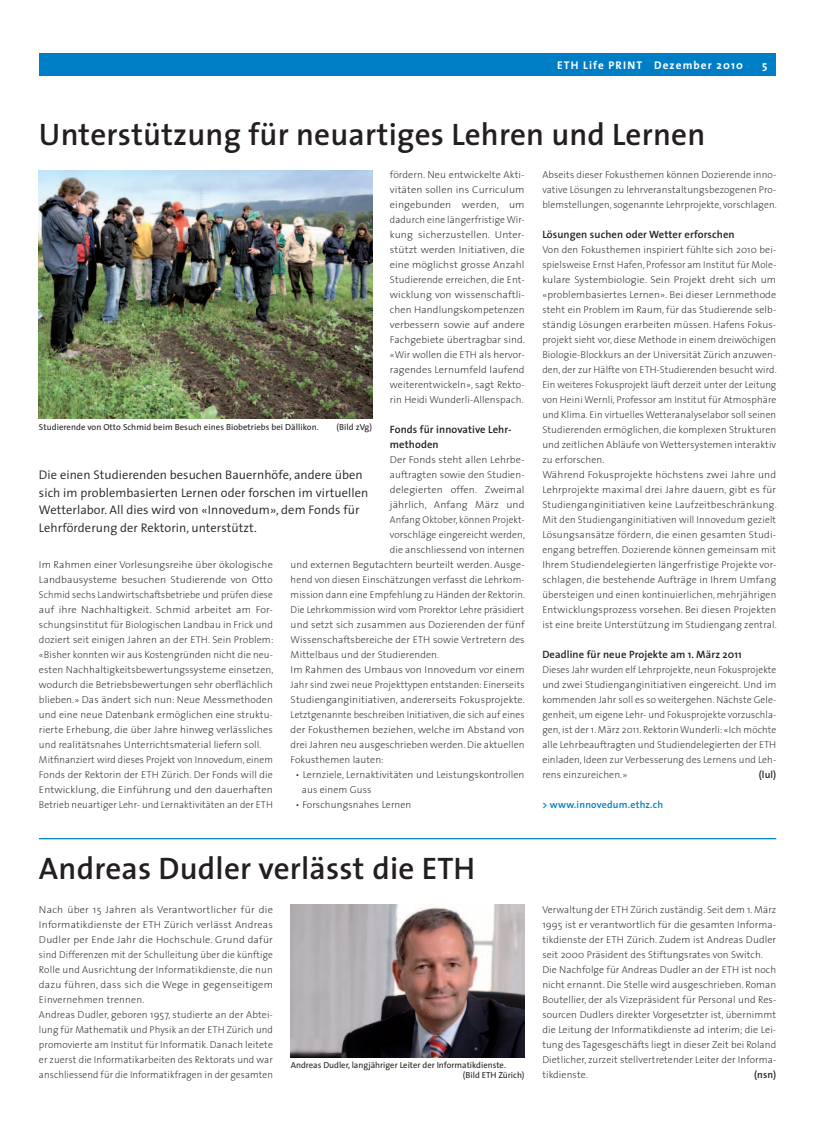
<style>
.page{position:relative;width:833px;height:1134px;background:#fff}
.page>*{position:absolute;margin:0;border:0;box-sizing:border-box;transform-origin:0 0}
.t1{font:600 31.25px "The Sans";letter-spacing:.005em;color:#231f20}
.t2{font:300 12.5px/17.5px "The Sans";letter-spacing:.005em;color:#231f20}
.t3{font:700 11.25px "The Sans";letter-spacing:.1em;color:#fff}
.t4{font:600 10.62px/15px "The Sans";letter-spacing:.01em;color:#231f20}
.t5{font:200 10px/15px "The Sans";letter-spacing:.01em;color:#231f20}
.t6{font:200 10px/15px "The Sans";letter-spacing:.01em;color:#231f20;scale:1.04 1}
.t7{font:200 10px/15px "The Sans";letter-spacing:.01em;color:#231f20;scale:1.05 1}
.t8{font:200 10px/15px "The Sans";letter-spacing:.01em;color:#231f20;text-align:justify;scale:.96 1}
.t9{font:200 10px "The Sans";letter-spacing:.01em;color:#231f20;scale:.95 1}
.t10{font:600 10px "The Sans";letter-spacing:.02em;color:#007ec5}
.t11{font:600 10px "The Sans";letter-spacing:.01em;color:#231f20}
.t12{font:8.75px/10.6px "The Sans";color:#231f20}
</style>
<div class="page">
<div style="left:753px;top:53px;width:23px;height:23px;background:#007ec5"></div>
<div style="left:39px;top:53px;width:714px;height:23px;background:#007ec5"></div>
<img style="left:291px;top:905px;width:233px;height:152px">
<img style="left:39px;top:170px;width:333px;height:248px">
<hr style="left:39px;top:838px;width:737px;height:1px;background:#007ec5">
<p class="t3" style="left:557px;top:55px;width:187px">ETH Life PRINT Dezember 2010</p>
<p class="t3" style="left:762px;top:55px;width:7px">5</p>
<h1 class="t1" style="left:39px;top:109px;width:668px">Unterstützung für neuartiges Lehren und Lernen</h1>
<p class="t5" style="left:390px;top:167px;width:137px;text-align:justify">fördern. Neu entwickelte Akti&shy;vitäten sollen ins Curriculum eingebunden werden, um dadurch eine längerfristige Wir&shy;kung sicherzustellen. Unter&shy;stützt werden Initiativen, die eine möglichst grosse Anzahl Studierende erreichen, die Ent&shy;wicklung von wissenschaftli&shy;chen Handlungskompetenzen verbessern sowie auf andere Fachgebiete übertragbar sind. «Wir wollen die ETH als hervor&shy;ragendes Lernumfeld laufend weiterentwickeln», sagt Rekto&shy;rin Heidi Wunderli-Allenspach.</p>
<p class="t4" style="left:390px;top:422px;width:123px">Fonds für innovative Lehr&shy;methoden</p>
<p class="t6" style="left:390px;top:452px;width:131px">Der Fonds steht allen Lehrbe-</p>
<p class="t5" style="left:390px;top:467px;width:136px">auftragten sowie den Studien-</p>
<p class="t7" style="left:390px;top:482px;width:130px">delegierten offen. Zweimal</p>
<p class="t7" style="left:390px;top:497px;width:130px">jährlich, Anfang März und</p>
<p class="t9" style="left:390px;top:511px;width:143px">Anfang Oktober, können Projekt-</p>
<p class="t5" style="left:390px;top:527px;width:137px">vorschläge eingereicht werden,</p>
<p class="t5" style="left:390px;top:542px;width:136px">die anschliessend von internen</p>
<p class="t5" style="left:291px;top:557px;width:235px">und externen Begutachtern beurteilt werden. Ausge-</p>
<p class="t5" style="left:291px;top:572px;width:235px">hend von diesen Einschätzungen verfasst die Lehrkom-</p>
<p class="t8" style="left:291px;top:587px;width:245px">mission dann eine Empfehlung zu Händen der Rektorin.</p>
<p class="t9" style="left:291px;top:601px;width:248px">Die Lehrkommission wird vom Prorektor Lehre präsidiert</p>
<p class="t5" style="left:291px;top:617px;width:235px">und setzt sich zusammen aus Dozierenden der fünf</p>
<p class="t5" style="left:291px;top:632px;width:235px">Wissenschaftsbereiche der ETH sowie Vertretern des</p>
<p class="t5" style="left:291px;top:647px;width:150px">Mittelbaus und der Studierenden.</p>
<p class="t6" style="left:291px;top:662px;width:226px">Im Rahmen des Umbaus von Innovedum vor einem</p>
<p class="t8" style="left:291px;top:677px;width:245px">Jahr sind zwei neue Projekttypen entstanden: Einerseits</p>
<p class="t6" style="left:291px;top:692px;width:227px">Studienganginitiativen, andererseits Fokusprojekte.</p>
<p class="t9" style="left:291px;top:706px;width:248px">Letztgenannte beschreiben Initiativen, die sich auf eines</p>
<p class="t5" style="left:291px;top:722px;width:235px">der Fokusthemen beziehen, welche im Abstand von</p>
<p class="t5" style="left:291px;top:737px;width:235px">drei Jahren neu ausgeschrieben werden. Die aktuellen</p>
<p class="t5" style="left:291px;top:752px;width:95px">Fokusthemen lauten:</p>
<p class="t5" style="left:302px;top:767px;width:224px;text-indent:-6px">• Lernziele, Lernaktivitäten und Leistungskontrollen aus einem Guss</p>
<p class="t5" style="left:296px;top:797px;width:117px">• Forschungsnahes Lernen</p>
<p class="t12" style="left:39px;top:421px;width:281px">Studierende von Otto Schmid beim Besuch eines Biobetriebs bei Dällikon.</p>
<p class="t12" style="left:336px;top:421px;width:37px">(Bild zVg)</p>
<p class="t2" style="left:39px;top:466px;width:331px">Die einen Studierenden besuchen Bauernhöfe, andere üben sich im problembasierten Lernen oder forschen im virtuellen Wetterlabor. All dies wird von «Innovedum», dem Fonds für Lehrförderung der Rektorin, unterstützt.</p>
<p class="t6" style="left:39px;top:557px;width:227px">Im Rahmen einer Vorlesungsreihe über ökologische Landbausysteme besuchen Studierende von Otto Schmid sechs Landwirtschaftsbetriebe und prüfen diese auf ihre Nachhaltigkeit. Schmid arbeitet am For&shy;schungsinstitut für Biologischen Landbau in Frick und doziert seit einigen Jahren an der ETH. Sein Problem: «Bisher konnten wir aus Kostengründen nicht die neu&shy;esten Nachhaltigkeitsbewertungssysteme einsetzen, wodurch die Betriebsbewertungen sehr oberflächlich blieben.» Das ändert sich nun: Neue Messmethoden und eine neue Datenbank ermöglichen eine struktu&shy;rierte Erhebung, die über Jahre hinweg verlässliches und realitätsnahes Unterrichtsmaterial liefern soll.<br>Mitfinanziert wird dieses Projekt von Innovedum, einem Fonds der Rektorin der ETH Zürich. Der Fonds will die Entwicklung, die Einführung und den dauerhaften Betrieb neuartiger Lehr- und Lernaktivitäten an der ETH</p>
<p class="t5" style="left:542px;top:167px;width:236px;text-align:justify">Abseits dieser Fokusthemen können Dozierende inno&shy;vative Lösungen zu lehrveranstaltungsbezogenen Pro&shy;blemstellungen, sogenannte Lehrprojekte, vorschlagen.</p>
<p class="t4" style="left:542px;top:227px;width:194px">Lösungen suchen oder Wetter erforschen</p>
<p class="t5" style="left:542px;top:242px;width:236px">Von den Fokusthemen inspiriert fühlte sich 2010 bei&shy;spielsweise Ernst Hafen, Professor am Institut für Mole&shy;kulare Systembiologie. Sein Projekt dreht sich um «problembasiertes Lernen». Bei dieser Lernmethode steht ein Problem im Raum, für das Studierende selb&shy;ständig Lösungen erarbeiten müssen. Hafens Fokus&shy;projekt sieht vor, diese Methode in einem dreiwöchigen Biologie-Blockkurs an der Universität Zürich anzuwen&shy;den, der zur Hälfte von ETH-Studierenden besucht wird.<br>Ein weiteres Fokusprojekt läuft derzeit unter der Leitung von Heini Wernli, Professor am Institut für Atmosphäre und Klima. Ein virtuelles Wetteranalyselabor soll seinen Studierenden ermöglichen, die komplexen Strukturen und zeitlichen Abläufe von Wettersystemen interaktiv zu erforschen.<br>Während Fokusprojekte höchstens zwei Jahre und Lehrprojekte maximal drei Jahre dauern, gibt es für Studienganginitiativen keine Laufzeitbeschränkung.<br>Mit den Studienganginitiativen will Innovedum gezielt Lösungsansätze fördern, die einen gesamten Studi&shy;engang betreffen. Dozierende können gemeinsam mit Ihrem Studiendelegierten längerfristige Projekte vor&shy;schlagen, die bestehende Aufträge in Ihrem Umfang übersteigen und einen kontinuierlichen, mehrjährigen Entwicklungsprozess vorsehen. Bei diesen Projekten ist eine breite Unterstützung im Studiengang zentral.</p>
<p class="t4" style="left:542px;top:647px;width:201px">Deadline für neue Projekte am 1. März 2011</p>
<p class="t8" style="left:542px;top:662px;width:245px">Dieses Jahr wurden elf Lehrprojekte, neun Fokusprojekte und zwei Studienganginitiativen eingereicht. Und im kommenden Jahr soll es so weitergehen. Nächste Gele&shy;genheit, um eigene Lehr- und Fokusprojekte vorzuschla&shy;gen, ist der 1. März 2011. Rektorin Wunderli: «Ich möchte alle Lehrbeauftragten und Studiendelegierten der ETH einladen, Ideen zur Verbesserung des Lernens und Leh&shy;rens einzureichen.»</p>
<p class="t11" style="left:759px;top:766px;width:19px">(lul)</p>
<p class="t10" style="left:542px;top:796px;width:122px">&gt; www.innovedum.ethz.ch</p>
<h1 class="t1" style="left:39px;top:842px;width:437px">Andreas Dudler verlässt die ETH</h1>
<p class="t7" style="left:39px;top:902px;width:224px">Nach über 15 Jahren als Verantwortlicher für die Informatikdienste der ETH Zürich verlässt Andreas Dudler per Ende Jahr die Hochschule. Grund dafür sind Differenzen mit der Schulleitung über die künftige Rolle und Ausrichtung der Informatikdienste, die nun dazu führen, dass sich die Wege in gegenseitigem Einvernehmen trennen.<br>Andreas Dudler, geboren 1957, studierte an der Abtei&shy;lung für Mathematik und Physik an der ETH Zürich und promovierte am Institut für Informatik. Danach leitete er zuerst die Informatikarbeiten des Rektorats und war anschliessend für die Informatikfragen in der gesamten</p>
<p class="t5" style="left:542px;top:902px;width:235px">Verwaltung der ETH Zürich zuständig. Seit dem 1. März 1995 ist er verantwortlich für die gesamten Informa&shy;tikdienste der ETH Zürich. Zudem ist Andreas Dudler seit 2000 Präsident des Stiftungsrates von Switch.<br>Die Nachfolge für Andreas Dudler an der ETH ist noch nicht ernannt. Die Stelle wird ausgeschrieben. Roman Boutellier, der als Vizepräsident für Personal und Res&shy;sourcen Dudlers direkter Vorgesetzter ist, übernimmt die Leitung der Informatikdienste ad interim; die Lei&shy;tung des Tagesgeschäfts liegt in dieser Zeit bei Roland Dietlicher, zurzeit stellvertretender Leiter der Informa&shy;tikdienste.</p>
<p class="t12" style="left:463px;top:1059px;width:63px;text-indent:-172px">Andreas Dudler, langjähriger Leiter der Informatikdienste. (Bild ETH Zürich)</p>
<p class="t11" style="left:754px;top:1066px;width:24px">(nsn)</p>
</div>
